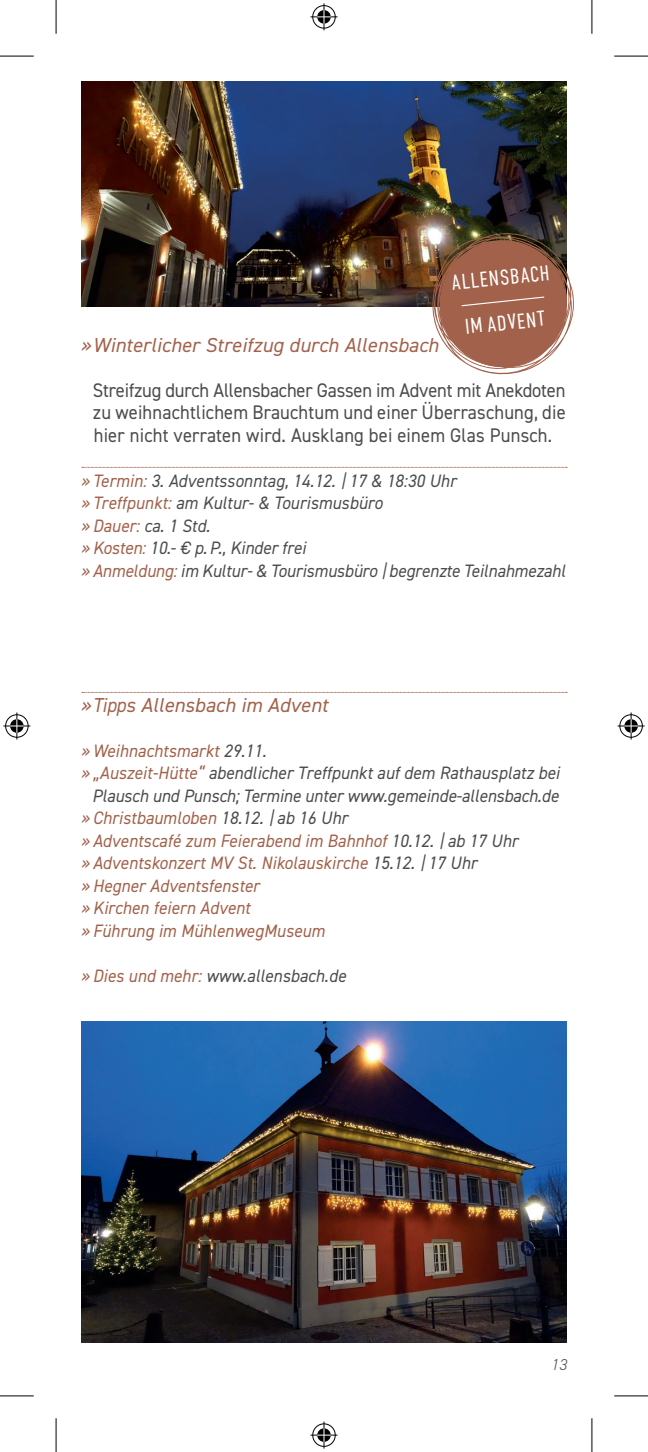
<style>
.page{position:relative;width:648px;height:1452px;background:#fff}
.page>*{position:absolute;margin:0;border:0;box-sizing:border-box;transform-origin:0 0}
.t1{font:300 21.38px/45px "DIN Condensed";color:#fff;text-align:center}
.t2{font:italic 20.25px "DIN2014";letter-spacing:.01em;color:#a2614a}
.t3{font:19.8px/22.5px "DIN2014";letter-spacing:.01em;color:#4b4c4d;text-align:justify;scale:.94 1}
.t4{font:italic 18px/22.5px "DIN2014";letter-spacing:.01em;color:#4b4c4d;scale:.94 1}
.t5{font:italic 18px "DIN2014";letter-spacing:.01em;color:#a2614a;scale:.94 1}
.t6{font:italic 300 15.75px "DIN2014";color:#4b4c4d}
.s1{color:#a2614a}
.s2{color:#4b4c4d}
</style>
<div class="page">
<svg style="left:82px;top:467px;width:485px;height:1px"></svg>
<svg style="left:82px;top:692px;width:485px;height:1px"></svg>
<img style="left:82px;top:1021px;width:484px;height:321px">
<img style="left:82px;top:82px;width:484px;height:225px">
<svg style="left:424px;top:229px;width:150px;height:146px"></svg>
<hr style="left:0;top:56px;width:34px;height:1px;background:#000">
<hr style="left:614px;top:56px;width:34px;height:1px;background:#000">
<hr style="left:0;top:1395px;width:34px;height:1px;background:#000">
<hr style="left:614px;top:1395px;width:34px;height:1px;background:#000">
<hr style="left:56px;top:0;width:1px;height:34px;background:#000">
<hr style="left:56px;top:1418px;width:1px;height:34px;background:#000">
<hr style="left:591px;top:0;width:1px;height:34px;background:#000">
<hr style="left:591px;top:1418px;width:1px;height:34px;background:#000">
<svg style="left:310px;top:3px;width:27px;height:27px"></svg>
<svg style="left:310px;top:1421px;width:27px;height:27px"></svg>
<svg style="left:3px;top:712px;width:27px;height:27px"></svg>
<svg style="left:618px;top:712px;width:27px;height:27px"></svg>
<p class="t1" style="left:449px;top:260px;width:100px;rotate:-6deg">ALLENSBACH<br>IM ADVENT</p>
<p class="t2" style="left:80px;top:332px;width:360px">»Winterlicher Streifzug durch Allensbach</p>
<p class="t3" style="left:93px;top:378px;width:505px">Streifzug durch Allensbacher Gassen im Advent mit Anekdoten zu weihnachtlichem Brauchtum und einer Überraschung, die hier nicht verraten wird. Ausklang bei einem Glas Punsch.</p>
<p class="t4" style="left:81px;top:469px;width:517px"><span class="s1">» Termin:</span> 3. Adventssonntag, 14.12. |17 &amp; 18:30 Uhr<br><span class="s1">» Treffpunkt:</span> am Kultur- &amp; Tourismusbüro<br><span class="s1">» Dauer:</span> ca. 1 Std.<br><span class="s1">» Kosten:</span> 10.- € p.P., Kinder frei<br><span class="s1">» Anmeldung:</span> im Kultur- &amp; Tourismusbüro |begrenzte Teilnahmezahl</p>
<p class="t2" style="left:80px;top:692px;width:249px">»Tipps Allensbach im Advent</p>
<p class="t5" style="left:81px;top:739px;width:199px">» Weihnachtsmarkt <span class="s2">29.11.</span></p>
<p class="t4" style="left:81px;top:761px;width:511px"><span class="s1">» „Auszeit-Hütte“</span> abendlicher Treffpunkt auf dem Rathausplatz bei</p>
<p class="t4" style="left:92px;top:784px;width:498px">Plausch und Punsch; Termine unter www.gemeinde-allensbach.de</p>
<p class="t5" style="left:81px;top:807px;width:285px">» Christbaumloben <span class="s2">18.12. |ab 16 Uhr</span></p>
<p class="t5" style="left:81px;top:829px;width:467px">» Adventscafé zum Feierabend im Bahnhof <span class="s2">10.12. |ab 17 Uhr</span></p>
<p class="t5" style="left:81px;top:852px;width:423px">» Adventskonzert MV St. Nikolauskirche <span class="s2">15.12. |17 Uhr</span></p>
<p class="t5" style="left:81px;top:874px;width:192px">» Hegner Adventsfenster</p>
<p class="t5" style="left:81px;top:897px;width:182px">» Kirchen feiern Advent</p>
<p class="t5" style="left:81px;top:919px;width:261px">» Führung im MühlenwegMuseum</p>
<p class="t4" style="left:81px;top:964px;width:283px"><span class="s1">» Dies und mehr:</span> www.allensbach.de</p>
<p class="t6" style="left:551px;top:1355px;width:17px">13</p>
</div>
